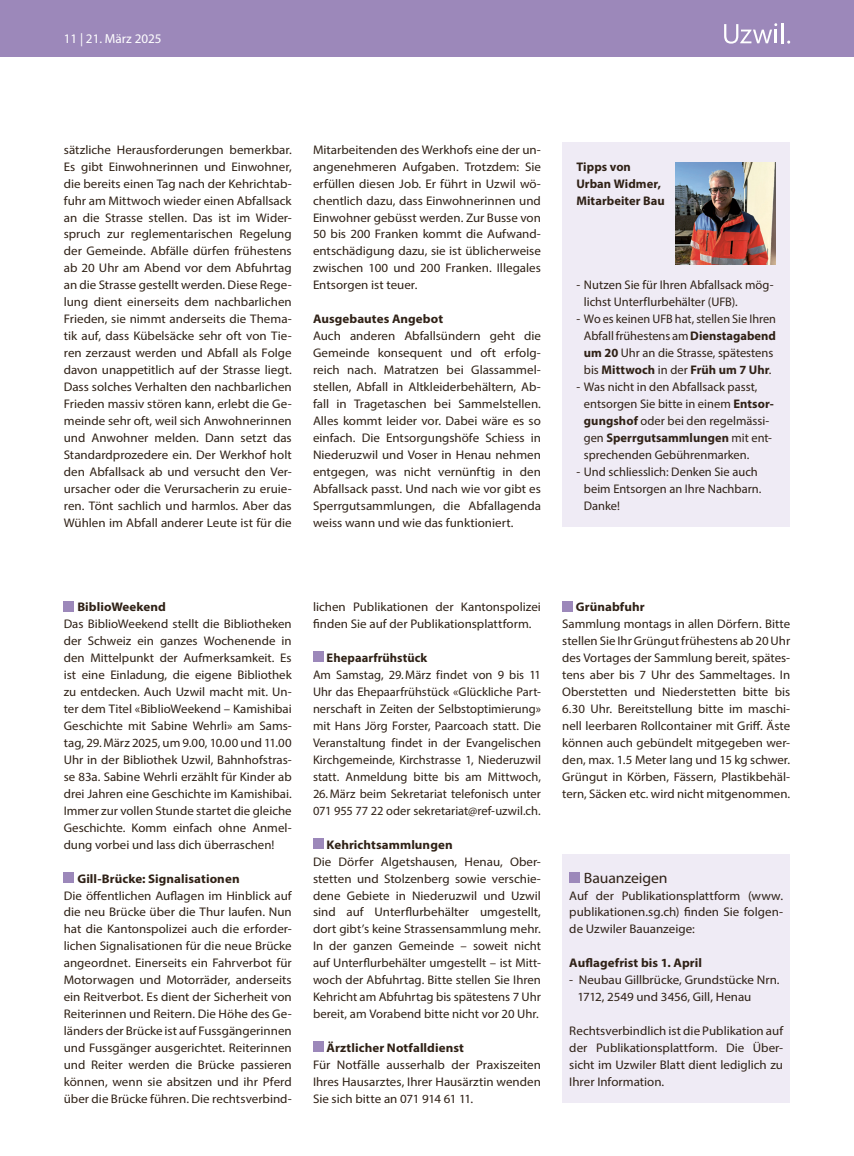
<style>
.page{position:relative;width:854px;height:1156px;background:#fff}
.page>*{position:absolute;margin:0;border:0;box-sizing:border-box;transform-origin:0 0}
.t1{font:15px "Myriad Pro";letter-spacing:-.01em;color:#2f2116;scale:1.05 1}
.t2{font:13.12px "Myriad Pro";color:#fff}
.t3{font:12.5px/16.9px "Myriad Pro";color:#2f2116;text-align:justify;scale:1.04 1}
.t4{font:12.5px/17px "Myriad Pro";color:#2f2116}
.t5{font:700 12.5px "Myriad Pro";letter-spacing:.005em;color:#2f2116;scale:1.04 1}
.t6{font:700 12.5px/16.9px "Myriad Pro";letter-spacing:.005em;color:#2f2116}
.s1{font-weight:700}
</style>
<div class="page">
<div style="left:0;top:0;width:843px;height:57px;background:#9c88ba"></div>
<hr style="left:781px;top:23px;width:2px;height:20px;background:#fff">
<svg style="left:724px;top:23px;width:53px;height:21px"></svg>
<div style="left:843px;top:0;width:11px;height:57px;background:#9c88ba"></div>
<div style="left:562px;top:142px;width:228px;height:384px;background:#efebf5"></div>
<img style="left:675px;top:162px;width:100px;height:102px">
<div style="left:64px;top:600px;width:10px;height:11px;background:#9c88ba"></div>
<div style="left:64px;top:871px;width:10px;height:11px;background:#9c88ba"></div>
<div style="left:313px;top:651px;width:10px;height:11px;background:#9c88ba"></div>
<div style="left:313px;top:838px;width:10px;height:10px;background:#9c88ba"></div>
<div style="left:313px;top:1041px;width:10px;height:10px;background:#9c88ba"></div>
<div style="left:562px;top:600px;width:11px;height:11px;background:#9c88ba"></div>
<div style="left:562px;top:854px;width:228px;height:248px;background:#efebf5"></div>
<div style="left:569px;top:871px;width:11px;height:11px;background:#9c88ba"></div>
<p class="t2" style="left:64px;top:31px;width:99px">11 | 21. März 2025</p>
<p class="t3" style="left:64px;top:141px;width:221px">sätzliche Herausforderungen bemerkbar.<br>Es gibt Einwohnerinnen und Einwohner, die bereits einen Tag nach der Kehrichtab&shy;fuhr am Mittwoch wieder einen Abfallsack an die Strasse stellen. Das ist im Wider&shy;spruch zur reglementarischen Regelung der Gemeinde. Abfälle dürfen frühestens ab 20 Uhr am Abend vor dem Abfuhrtag an die Strasse gestellt werden. Diese Rege&shy;lung dient einerseits dem nachbarlichen Frieden, sie nimmt anderseits die Thema&shy;tik auf, dass Kübelsäcke sehr oft von Tie&shy;ren zerzaust werden und Abfall als Folge davon unappetitlich auf der Strasse liegt.<br>Dass solches Verhalten den nachbarlichen Frieden massiv stören kann, erlebt die Ge&shy;meinde sehr oft, weil sich Anwohnerinnen und Anwohner melden. Dann setzt das Standardprozedere ein. Der Werkhof holt den Abfallsack ab und versucht den Ver&shy;ursacher oder die Verursacherin zu eruie&shy;ren. Tönt sachlich und harmlos. Aber das Wühlen im Abfall anderer Leute ist für die</p>
<p class="t3" style="left:313px;top:141px;width:221px">Mitarbeitenden des Werkhofs eine der un&shy;angenehmeren Aufgaben. Trotzdem: Sie erfüllen diesen Job. Er führt in Uzwil wö&shy;chentlich dazu, dass Einwohnerinnen und Einwohner gebüsst werden. Zur Busse von 50 bis 200 Franken kommt die Aufwand&shy;entschädigung dazu, sie ist üblicherweise zwischen 100 und 200 Franken. Illegales Entsorgen ist teuer.</p>
<p class="t5" style="left:313px;top:311px;width:127px">Ausgebautes Angebot</p>
<p class="t3" style="left:313px;top:327px;width:221px">Auch anderen Abfallsündern geht die Gemeinde konsequent und oft erfolg&shy;reich nach. Matratzen bei Glassammel&shy;stellen, Abfall in Altkleiderbehältern, Ab&shy;fall in Tragetaschen bei Sammelstellen.<br>Alles kommt leider vor. Dabei wäre es so einfach. Die Entsorgungshöfe Schiess in Niederuzwil und Voser in Henau nehmen entgegen, was nicht vernünftig in den Abfallsack passt. Und nach wie vor gibt es Sperrgutsammlungen, die Abfallagenda weiss wann und wie das funktioniert.</p>
<p class="t6" style="left:576px;top:157px;width:90px">Tipps von<br>Urban Widmer,<br>Mitarbeiter Bau</p>
<p class="t4" style="left:584px;top:276px;width:191px;text-indent:-8px">- Nutzen Sie für Ihren Abfallsack mög&shy;lichst Unterflurbehälter (UFB).</p>
<p class="t4" style="left:576px;top:310px;width:201px;text-align:center">- Wo es keinen UFB hat, stellen Sie Ihren Abfall frühestens am <span class="s1">Dienstagabend um 20</span> Uhr an die Strasse, spätestens bis <span class="s1">Mittwoch</span> in der <span class="s1">Früh um 7 Uhr</span>.</p>
<p class="t4" style="left:584px;top:378px;width:191px;text-indent:-8px">- Was nicht in den Abfallsack passt, entsorgen Sie bitte in einem <span class="s1">Entsor&shy;gungshof</span> oder bei den regelmässi&shy;gen <span class="s1">Sperrgutsammlungen</span> mit ent&shy;sprechenden Gebührenmarken.</p>
<p class="t4" style="left:584px;top:463px;width:179px;text-indent:-8px">- Und schliesslich: Denken Sie auch beim Entsorgen an Ihre Nachbarn.<br>Danke!</p>
<p class="t5" style="left:77px;top:599px;width:87px">BiblioWeekend</p>
<p class="t4" style="left:64px;top:615px;width:229px;text-align:justify">Das BiblioWeekend stellt die Bibliotheken der Schweiz ein ganzes Wochenende in den Mittelpunkt der Aufmerksamkeit. Es ist eine Einladung, die eigene Bibliothek zu entdecken. Auch Uzwil macht mit. Un&shy;ter dem Titel «BiblioWeekend – Kamishibai Geschichte mit Sabine Wehrli» am Sams&shy;tag, 29.März 2025, um 9.00, 10.00 und 11.00<br>Uhr in der Bibliothek Uzwil, Bahnhofstras&shy;se 83a. Sabine Wehrli erzählt für Kinder ab drei Jahren eine Geschichte im Kamishibai.<br>Immer zur vollen Stunde startet die gleiche Geschichte. Komm einfach ohne Anmel&shy;dung vorbei und lass dich überraschen!</p>
<p class="t5" style="left:77px;top:870px;width:158px">Gill-Brücke: Signalisationen</p>
<p class="t3" style="left:64px;top:886px;width:221px">Die öffentlichen Auflagen im Hinblick auf die neu Brücke über die Thur laufen. Nun hat die Kantonspolizei auch die erforder&shy;lichen Signalisationen für die neue Brücke angeordnet. Einerseits ein Fahrverbot für Motorwagen und Motorräder, anderseits ein Reitverbot. Es dient der Sicherheit von Reiterinnen und Reitern. Die Höhe des Ge&shy;länders der Brücke ist auf Fussgängerinnen und Fussgänger ausgerichtet. Reiterinnen und Reiter werden die Brücke passieren können, wenn sie absitzen und ihr Pferd über die Brücke führen. Die rechtsverbind-</p>
<p class="t3" style="left:313px;top:598px;width:221px">lichen Publikationen der Kantonspolizei finden Sie auf der Publikationsplattform.</p>
<p class="t6" style="left:327px;top:649px;width:102px">Ehepaarfrühstück</p>
<p class="t4" style="left:313px;top:666px;width:229px;text-align:justify">Am Samstag, 29.März findet von 9 bis 11<br>Uhr das Ehepaarfrühstück «Glückliche Part&shy;nerschaft in Zeiten der Selbstoptimierung» mit Hans Jörg Forster, Paarcoach statt. Die Veranstaltung findet in der Evangelischen Kirchgemeinde, Kirchstrasse 1, Niederuzwil statt. Anmeldung bitte bis am Mittwoch, 26.März beim Sekretariat telefonisch unter 071 955 77 22 oder sekretariat@ref-uzwil.ch.</p>
<p class="t5" style="left:327px;top:836px;width:123px">Kehrichtsammlungen</p>
<p class="t3" style="left:313px;top:852px;width:221px">Die Dörfer Algetshausen, Henau, Ober&shy;stetten und Stolzenberg sowie verschie&shy;dene Gebiete in Niederuzwil und Uzwil sind auf Unterflurbehälter umgestellt, dort gibt’s keine Strassensammlung mehr.<br>In der ganzen Gemeinde – soweit nicht auf Unterflurbehälter umgestellt – ist Mitt&shy;woch der Abfuhrtag. Bitte stellen Sie Ihren Kehricht am Abfuhrtag bis spätestens 7 Uhr bereit, am Vorabend bitte nicht vor 20 Uhr.</p>
<p class="t5" style="left:327px;top:1039px;width:134px">Ärztlicher Notfalldienst</p>
<p class="t3" style="left:313px;top:1055px;width:221px">Für Notfälle ausserhalb der Praxiszeiten Ihres Hausarztes, Ihrer Hausärztin wenden Sie sich bitte an 071 914 61 11.</p>
<p class="t5" style="left:576px;top:599px;width:68px">Grünabfuhr</p>
<p class="t4" style="left:562px;top:615px;width:229px;text-align:justify">Sammlung montags in allen Dörfern. Bitte stellen Sie Ihr Grüngut frühestens ab 20 Uhr des Vortages der Sammlung bereit, spätes&shy;tens aber bis 7 Uhr des Sammeltages. In Oberstetten und Niederstetten bitte bis 6.30 Uhr. Bereitstellung bitte im maschi&shy;nell leerbaren Rollcontainer mit Griff. Äste können auch gebündelt mitgegeben wer&shy;den, max. 1.5 Meter lang und 15 kg schwer.<br>Grüngut in Körben, Fässern, Plastikbehäl&shy;tern, Säcken etc. wird nicht mitgenommen.</p>
<p class="t1" style="left:584px;top:868px;width:81px">Bauanzeigen</p>
<p class="t3" style="left:569px;top:886px;width:207px">Auf der Publikationsplattform (www. publikationen.sg.ch) finden Sie folgen&shy;de Uzwiler Bauanzeige:</p>
<p class="t5" style="left:569px;top:954px;width:129px">Auflagefrist bis 1. April</p>
<p class="t3" style="left:578px;top:971px;width:196px;text-indent:-8px">- Neubau Gillbrücke, Grundstücke Nrn.<br>1712, 2549 und 3456, Gill, Henau</p>
<p class="t3" style="left:569px;top:1022px;width:207px">Rechtsverbindlich ist die Publikation auf der Publikationsplattform. Die Über&shy;sicht im Uzwiler Blatt dient lediglich zu Ihrer Information.</p>
</div>
